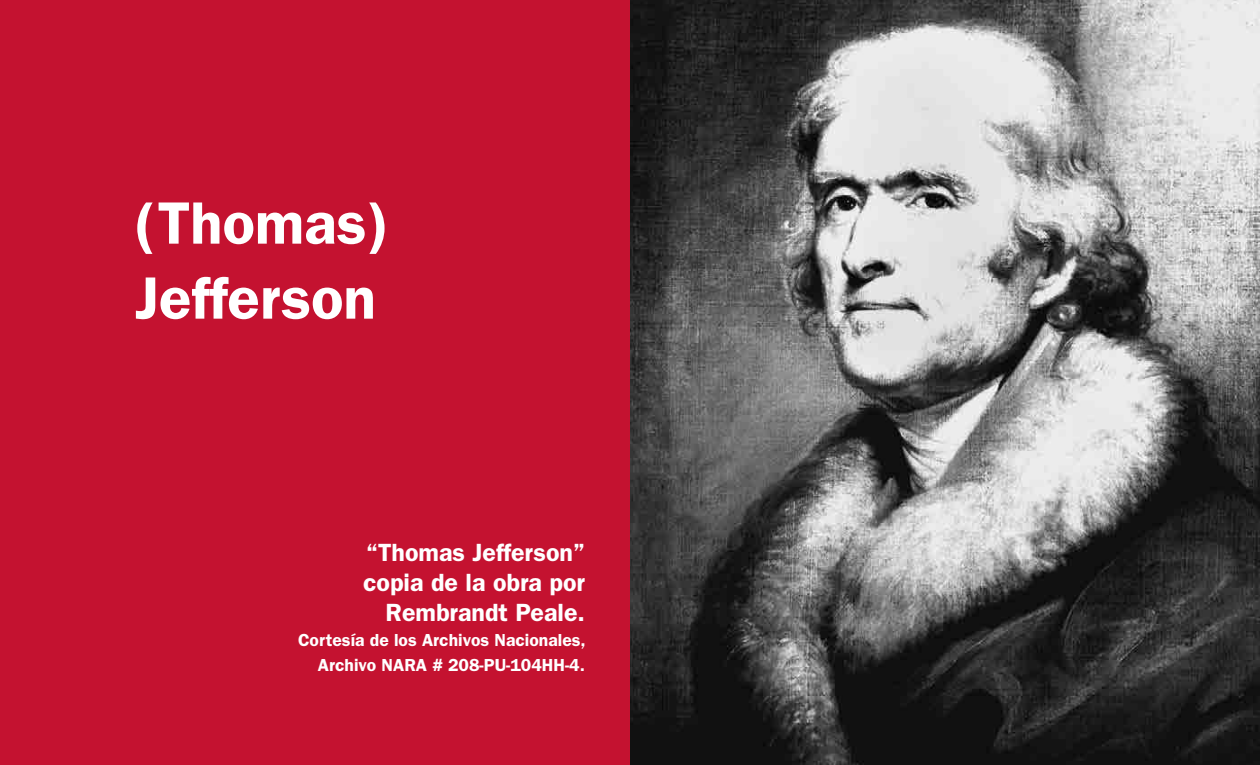
<style>
.page{position:relative;width:1260px;height:765px;background:#c41230}
.page>*{position:absolute;margin:0;border:0;box-sizing:border-box;transform-origin:0 0}
.question{font:600 60px/75px "ITC Franklin Gothic Std";color:#fff}
.captions_right{font:600 25px/30px "ITC Franklin Gothic Std";color:#fff;text-align:right}
.captions_right-2{font:600 17.5px/25px "ITC Franklin Gothic Std";color:#fff;text-align:right}
</style>
<div class="page">
<img style="left:630px;top:0;width:630px;height:765px">
<p class="question" style="left:135px;top:186px;width:256px">(Thomas)<br>Jefferson</p>
<p class="captions_right" style="left:363px;top:538px;width:223px">“Thomas Jefferson” copia de la obra por<br>Rembrandt Peale.</p>
<p class="captions_right-2" style="left:298px;top:628px;width:289px">Cortesía de los Archivos Nacionales,<br>Archivo NARA # 208-PU-104HH-4.</p>
</div>
